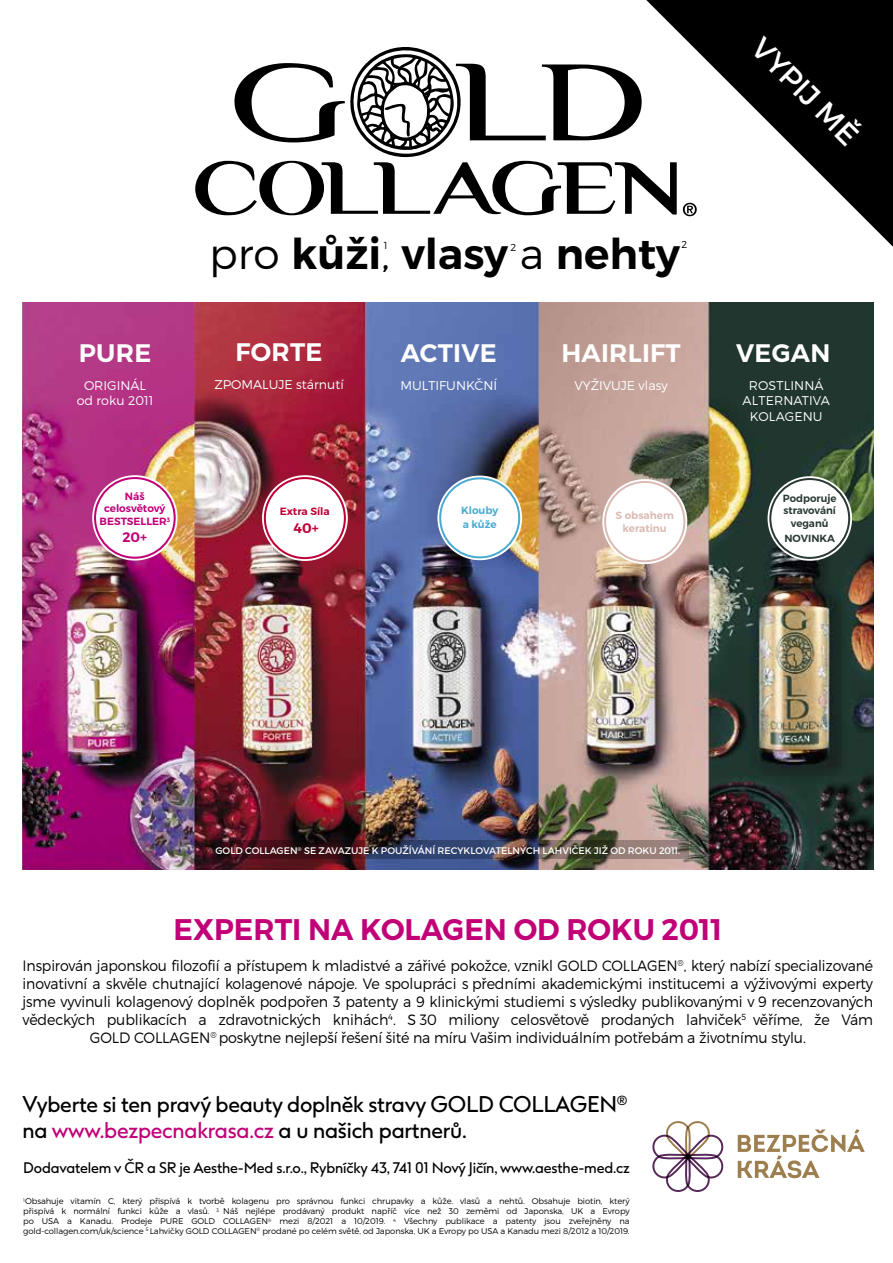
<style>
.page{position:relative;width:893px;height:1263px;background:#fff}
.page>*{position:absolute;margin:0;border:0;box-sizing:border-box;transform-origin:0 0}
.t1{font:600 42.3px "Montserrat";color:#000}
.t2{font:600 29.85px "Montserrat";color:#c10078}
.t3{font:29.55px "Montserrat";color:#fff}
.t4{font:600 25.35px "Montserrat";letter-spacing:.01em;color:#fff}
.t5{font:21.45px/25.8px "Boots Sharp";letter-spacing:-.01em;color:#000}
.t6{font:300 15px/18px "Montserrat";letter-spacing:-.01em;color:#000;text-align:center;scale:.94 1}
.t7{font:14.55px "Boots Sharp";letter-spacing:-.01em;color:#000}
.t8{font:600 13.8px "Montserrat";color:#c10078}
.t9{font:600 13.8px "Montserrat";color:#bf0036}
.t10{font:300 12.6px/15.1px "Montserrat";color:#fff;text-align:center}
.t11{font:600 10.5px/12.6px "Montserrat";color:#c10078;text-align:center}
.t12{font:600 10.5px "Montserrat";color:#bf0036}
.t13{font:600 10.35px/12.5px "Montserrat";color:#2b3b34;text-align:center}
.t14{font:600 10.35px/12.5px "Montserrat";color:#dbbbb3;text-align:center}
.t15{font:600 10.35px/14.2px "Montserrat";color:#4aaad0}
.t16{font:300 10.05px "Montserrat";color:#000}
.t17{font:9.6px "Montserrat";color:#fff}
.t18{font:300 8.25px/9.9px "Montserrat";letter-spacing:-.01em;color:#000;text-align:justify}
.s1{font-weight:300}
.s2{color:#c10077}
</style>
<div class="page">
<svg style="left:195px;top:47px;width:451px;height:168px"></svg>
<svg style="left:646px;top:0;width:247px;height:247px;fill:#000"></svg>
<img style="left:23px;top:302px;width:850px;height:568px">
<svg style="left:92px;top:475px;width:86px;height:86px"></svg>
<div style="left:95px;top:478px;width:80px;height:80px;background:#fff;border-radius:50%"></div>
<div style="left:94px;top:477px;width:82px;height:82px;border:2px solid #c10078;border-radius:50%"></div>
<svg style="left:262px;top:475px;width:86px;height:86px"></svg>
<div style="left:265px;top:478px;width:80px;height:80px;background:#fff;border-radius:50%"></div>
<div style="left:264px;top:477px;width:82px;height:82px;border:2px solid #bf0036;border-radius:50%"></div>
<svg style="left:437px;top:476px;width:85px;height:84px"></svg>
<div style="left:440px;top:478px;width:79px;height:79px;background:#fff;border-radius:50%"></div>
<div style="left:439px;top:477px;width:81px;height:81px;border:2px solid #4aaad0;border-radius:50%"></div>
<svg style="left:602px;top:479px;width:85px;height:85px"></svg>
<div style="left:605px;top:482px;width:79px;height:79px;background:#fff;border-radius:50%"></div>
<div style="left:604px;top:481px;width:81px;height:81px;border:2px solid #dbbbb3;border-radius:50%"></div>
<svg style="left:767px;top:476px;width:85px;height:85px"></svg>
<div style="left:770px;top:479px;width:79px;height:79px;background:#fff;border-radius:50%"></div>
<div style="left:769px;top:478px;width:81px;height:81px;border:2px solid #2b3b34;border-radius:50%"></div>
<img style="left:211px;top:840px;width:478px;height:19px">
<svg style="left:738px;top:1129px;width:127px;height:49px"></svg>
<svg style="left:652px;top:1121px;width:71px;height:71px"></svg>
<h1 class="t1" style="left:209px;top:228px;width:472px"><span class="s1">pro</span> kůži<span class="s1">,</span> vlasy <span class="s1">a</span> nehty</h1>
<p class="t16" style="left:384px;top:239px;width:5px">1</p>
<p class="t16" style="left:510px;top:241px;width:7px">2</p>
<p class="t16" style="left:681px;top:238px;width:7px">2</p>
<h3 class="t3" style="left:769px;top:30px;width:139px;rotate:45deg">VYPIJ MĚ</h3>
<h3 class="t4" style="left:79px;top:338px;width:74px">PURE</h3>
<h3 class="t4" style="left:236px;top:337px;width:88px">FORTE</h3>
<h3 class="t4" style="left:401px;top:338px;width:97px">ACTIVE</h3>
<h3 class="t4" style="left:561px;top:338px;width:121px">HAIRLIFT</h3>
<h3 class="t4" style="left:736px;top:338px;width:96px">VEGAN</h3>
<p class="t10" style="left:77px;top:378px;width:78px">ORIGINÁL od roku 2011</p>
<p class="t10" style="left:214px;top:377px;width:131px">ZPOMALUJE stárnutí</p>
<p class="t10" style="left:400px;top:378px;width:98px">MULTIFUNKČNÍ</p>
<p class="t10" style="left:574px;top:378px;width:95px">VYŽIVUJE vlasy</p>
<p class="t10" style="left:743px;top:378px;width:89px">ROSTLINNÁ<br>ALTERNATIVA<br>KOLAGENU</p>
<p class="t11" style="left:100px;top:490px;width:72px">Náš celosvětový<br>BESTSELLER<sup>3</sup></p>
<p class="t8" style="left:122px;top:528px;width:26px">20+</p>
<p class="t12" style="left:280px;top:504px;width:52px">Extra Síla</p>
<p class="t9" style="left:294px;top:519px;width:27px">40+</p>
<p class="t15" style="left:461px;top:503px;width:39px">Klouby a kůže</p>
<p class="t14" style="left:615px;top:510px;width:60px">S obsahem keratinu</p>
<p class="t13" style="left:783px;top:492px;width:55px">Podporuje stravování veganů</p>
<p class="t13" style="left:784px;top:532px;width:52px">NOVINKA</p>
<p class="t17" style="left:215px;top:845px;width:466px">GOLD COLLAGEN<sup>®</sup> SE ZAVAZUJE K POUŽÍVÁNÍ RECYKLOVATELNÝCH LAHVIČEK JIŽ OD ROKU 2011.</p>
<h2 class="t2" style="left:174px;top:911px;width:550px">EXPERTI NA KOLAGEN OD ROKU 2011</h2>
<p class="t6" style="left:23px;top:956px;width:906px">Inspirován japonskou filozofií a přístupem k mladistvé a zářivé pokožce, vznikl GOLD COLLAGEN<sup>®</sup>, který nabízí specializované inovativní a skvěle chutnající kolagenové nápoje. Ve spolupráci s předními akademickými institucemi a výživovými experty jsme vyvinuli kolagenový doplněk podpořen 3 patenty a 9 klinickými studiemi s výsledky publikovanými v 9 recenzovaných vědeckých publikacích a zdravotnických knihách<sup>4</sup>. S 30 miliony celosvětově prodaných lahviček<sup>5</sup> věříme, že Vám GOLD COLLAGEN<sup>®</sup> poskytne nejlepší řešení šité na míru Vašim individuálním potřebám a životnímu stylu.</p>
<h3 class="t5" style="left:23px;top:1091px;width:606px">Vyberte si ten pravý beauty doplněk stravy GOLD COLLAGEN<sup>® </sup>na <span class="s2">www.bezpecnakrasa.cz</span> a u našich partnerů.</h3>
<p class="t7" style="left:23px;top:1158px;width:608px">Dodavatelem v ČR a SR je Aesthe-Med s.r.o., Rybníčky 43, 741 01 Nový Jičín, www.aesthe-med.cz</p>
<p class="t18" style="left:23px;top:1196px;width:608px"><sup>1</sup>Obsahuje vitamín C, který přispívá k tvorbě kolagenu pro správnou funkci chrupavky a kůže. vlasů a nehtů. Obsahuje biotin, který přispívá k normální funkci kůže a vlasů. <sup>3</sup> Náš nejlépe prodávaný produkt napříč více než 30 zeměmi od Japonska, UK a Evropy po USA a Kanadu. Prodeje PURE GOLD COLLAGEN<sup>®</sup> mezi 8/2021 a 10/2019. <sup>4</sup> Všechny publikace a patenty jsou zveřejněny na gold-collagen.com/uk/science <sup>5</sup> Lahvičky GOLD COLLAGEN<sup>®</sup> prodané po celém světě, od Japonska, UK a Evropy po USA a Kanadu mezi 8/2012 a 10/2019.</p>
</div>
